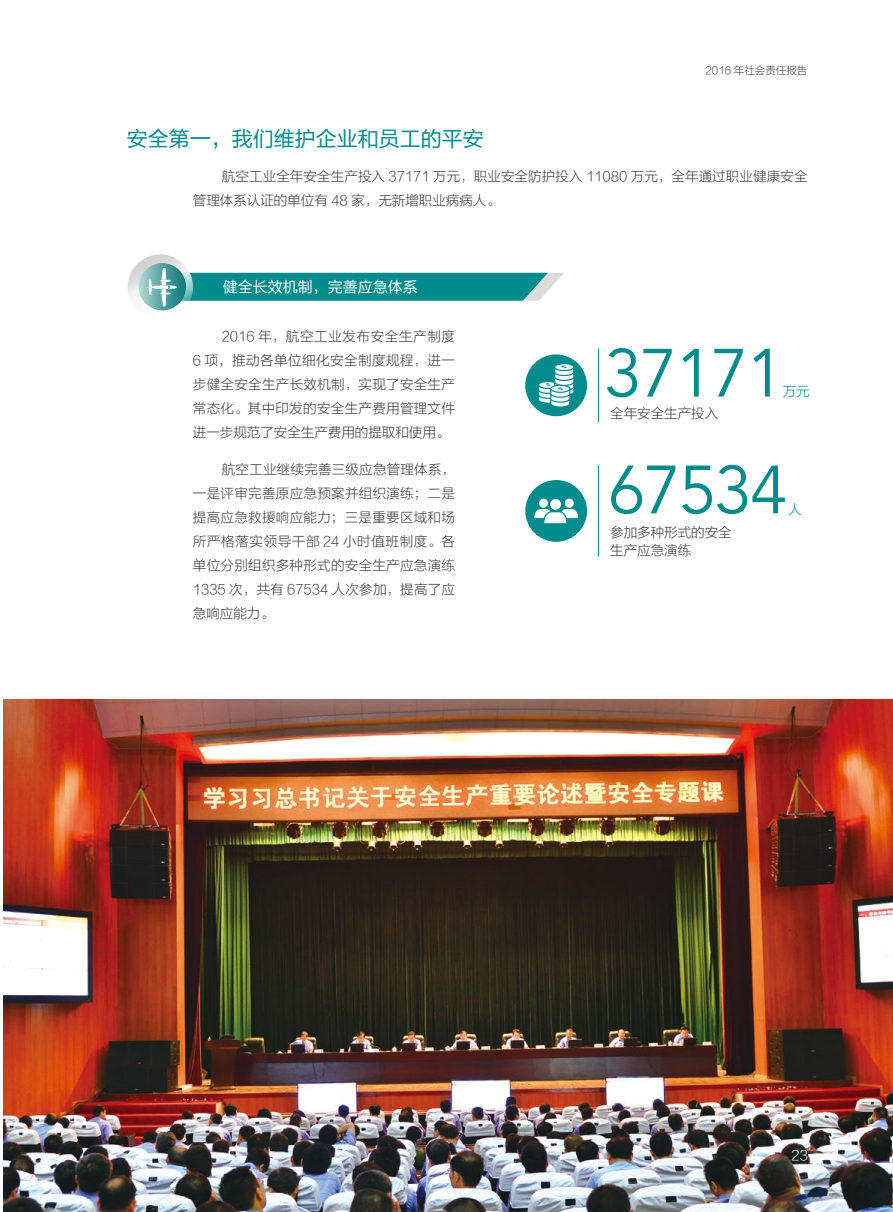
<style>
.page{position:relative;width:893px;height:1212px;background:#fff}
.page>*{position:absolute;margin:0;border:0;box-sizing:border-box;transform-origin:0 0}
.t1{font:67.5px/116.9px "Avenir";letter-spacing:-.03em;color:#008c8c}
.t2{font:21px "FZLTHJW GB1 0";color:#008c8c}
.t3{font:15px "FZLTHJW GB1 0";color:#fff}
.t4{font:13.5px/24px "FZLTXHK GBK1 0";letter-spacing:.01em;color:#3e3a39}
.t5{font:13.5px "FZLTXHK GBK1 0";color:#008c8c}
.t6{font:13.5px "FZLTXHK GBK1 0";color:#fff}
.t7{font:10.5px "FZLTXHK GBK1 0";color:#3e3a39}
</style>
<div class="page">
<img style="left:4px;top:699px;width:889px;height:513px">
<img style="left:128px;top:254px;width:58px;height:57px">
<svg style="left:139px;top:263px;width:47px;height:47px"></svg>
<hr style="left:598px;top:349px;width:1px;height:73px;background:#008c8c">
<div style="left:525px;top:354px;width:62px;height:62px;background:#008c8c;border-radius:50%"></div>
<svg style="left:539px;top:364px;width:34px;height:42px"></svg>
<hr style="left:598px;top:465px;width:1px;height:91px;background:#008c8c">
<div style="left:525px;top:480px;width:62px;height:62px;background:#008c8c;border-radius:50%"></div>
<div style="left:565px;top:499px;width:9px;height:9px;background:#fff;border-radius:50%"></div>
<div style="left:539px;top:499px;width:9px;height:9px;background:#fff;border-radius:50%"></div>
<div style="left:550px;top:499px;width:11px;height:11px;background:#fff;border-radius:50%"></div>
<svg style="left:534px;top:509px;width:44px;height:14px"></svg>
<svg style="left:146px;top:268px;width:418px;height:38px"></svg>
<h2 class="t2" style="left:127px;top:127px;width:359px">安全第一，我们维护企业和员工的平安</h2>
<p class="t7" style="left:706px;top:64px;width:103px">2016 年社会责任报告</p>
<p class="t4" style="left:193px;top:164px;width:616px;text-indent:29px">航空工业全年安全生产投入 37171 万元，职业安全防护投入 11080 万元，全年通过职业健康安全管理体系认证的单位有 48 家，无新增职业病病人。</p>
<p class="t3" style="left:223px;top:278px;width:196px">健全长效机制，完善应急体系</p>
<p class="t4" style="left:193px;top:325px;width:264px;text-align:justify;text-indent:29px">2016 年，航空工业发布安全生产制度6 项，推动各单位细化安全制度规程，进一步健全安全生产长效机制，实现了安全生产常态化。其中印发的安全生产费用管理文件进一步规范了安全生产费用的提取和使用。</p>
<p class="t4" style="left:193px;top:458px;width:264px;text-align:justify;text-indent:29px">航空工业继续完善三级应急管理体系，一是评审完善原应急预案并组织演练；二是提高应急救援响应能力；三是重要区域和场所严格落实领导干部 24 小时值班制度。各单位分别组织多种形式的安全生产应急演练1335 次，共有 67534 人次参加，提高了应急响应能力。</p>
<h1 class="t1" style="left:604px;top:316px;width:185px">37171<br>67534</h1>
<p class="t5" style="left:783px;top:384px;width:28px">万元</p>
<p class="t4" style="left:610px;top:402px;width:109px">全年安全生产投入</p>
<p class="t5" style="left:788px;top:502px;width:15px">人</p>
<p class="t4" style="left:610px;top:524px;width:123px;line-height:17.2px">参加多种形式的安全生产应急演练</p>
<p class="t6" style="left:792px;top:1148px;width:18px">23</p>
</div>
